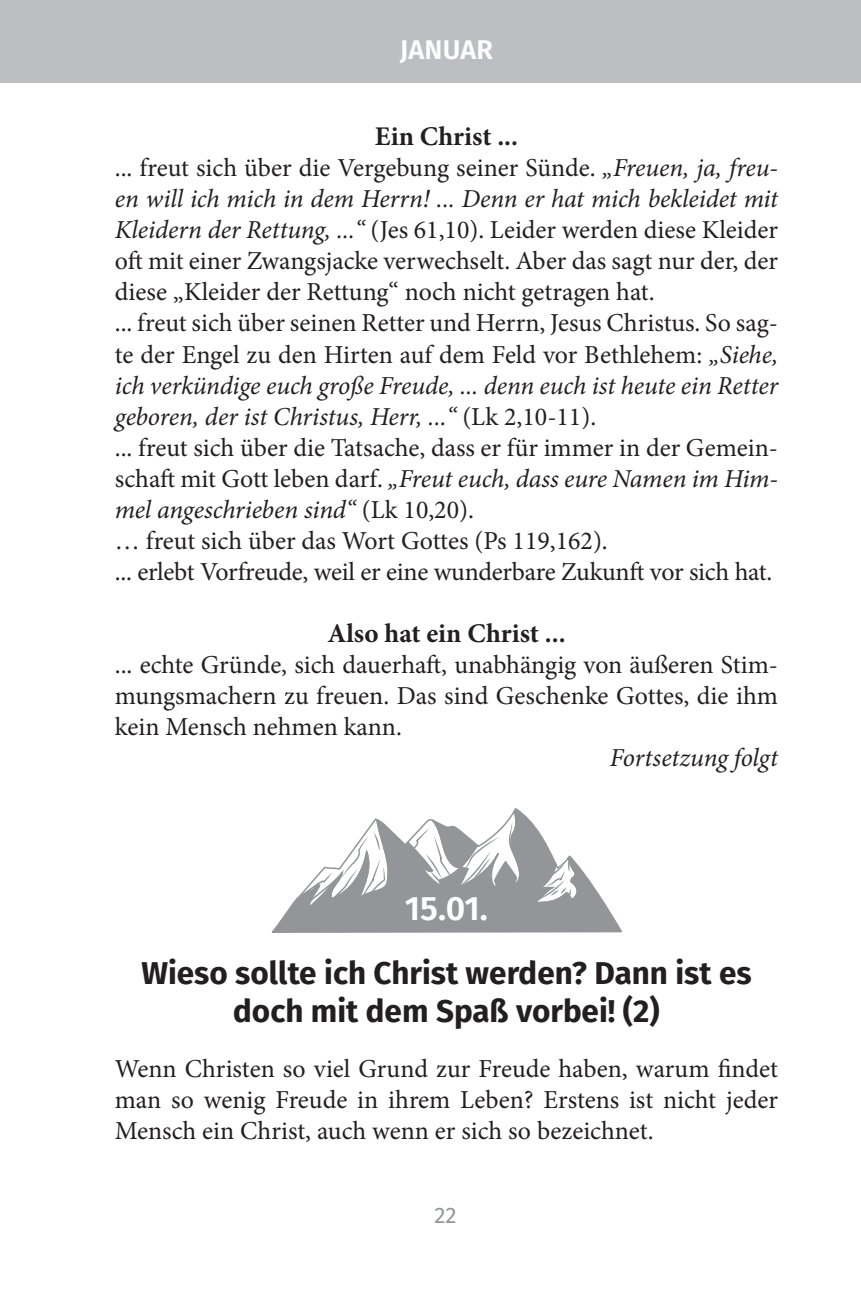
<style>
.page{position:relative;width:861px;height:1308px;background:#fff}
.page>*{position:absolute;margin:0;border:0;box-sizing:border-box;transform-origin:0 0}
.t1{font:600 33.75px "Fira Sans";color:#fff}
.t2{font:700 31.5px/38.2px "Fira Sans";color:#231f20;text-align:center}
.t3{font:700 27px "Minion Pro";color:#231f20}
.t4{font:600 27px "Fira Sans";letter-spacing:.01em;color:#fff}
.t5{font:25.88px/31.1px "Minion Pro";color:#231f20;text-align:justify}
.t6{font:italic 25.88px "Minion Pro";letter-spacing:-.01em;color:#231f20}
.t7{font:22.5px "Fira Sans";color:#939598}
.s1{font-style:italic}
</style>
<div class="page">
<div style="left:0;top:0;width:860px;height:83px;background:#bdbec1"></div>
<svg style="left:271px;top:930px;width:351px;height:3px"></svg>
<svg style="left:272px;top:808px;width:349px;height:124px"></svg>
<p class="t4" style="left:400px;top:27px;width:95px">JANUAR</p>
<p class="t3" style="left:375px;top:117px;width:145px">Ein Christ ...</p>
<p class="t5" style="left:115px;top:152px;width:666px;text-align:left">... freut sich über die Vergebung seiner Sünde. <span class="s1">„Freuen, ja, freu&shy;en will ich mich in dem Herrn! ... Denn er hat mich bekleidet mit Kleidern der Rettung, ...“</span> (Jes 61,10). Leider werden diese Kleider oft mit einer Zwangsjacke verwechselt. Aber das sagt nur der, der diese „Kleider der Rettung“ noch nicht getragen hat.<br>... freut sich über seinen Retter und Herrn, Jesus Christus. So sag&shy;te der Engel zu den Hirten auf dem Feld vor Bethlehem: <span class="s1">„Siehe, ich verkündige euch große Freude, ... denn euch ist heute ein Retter geboren, der ist Christus, Herr, ...“</span> (Lk 2,10-11).<br>... freut sich über die Tatsache, dass er für immer in der Gemein&shy;schaft mit Gott leben darf. <span class="s1">„Freut euch, dass eure Namen im Him&shy;mel angeschrieben sind“</span> (Lk 10,20).<br>… freut sich über das Wort Gottes (Ps 119,162).<br>... erlebt Vorfreude, weil er eine wunderbare Zukunft vor sich hat.</p>
<p class="t3" style="left:327px;top:614px;width:240px">Also hat ein Christ ...</p>
<p class="t5" style="left:115px;top:649px;width:665px">... echte Gründe, sich dauerhaft, unabhängig von äußeren Stim&shy;mungsmachern zu freuen. Das sind Geschenke Gottes, die ihm kein Mensch nehmen kann.</p>
<p class="t6" style="left:610px;top:740px;width:170px">Fortsetzung folgt</p>
<h1 class="t1" style="left:405px;top:881px;width:85px">15.01.</h1>
<p class="t2" style="left:141px;top:951px;width:612px">Wieso sollte ich Christ werden? Dann ist es doch mit dem Spaß vorbei! (2)</p>
<p class="t5" style="left:115px;top:1053px;width:665px">Wenn Christen so viel Grund zur Freude haben, warum findet man so wenig Freude in ihrem Leben? Erstens ist nicht jeder Mensch ein Christ, auch wenn er sich so bezeichnet.</p>
<p class="t7" style="left:434px;top:1197px;width:24px">22</p>
</div>
